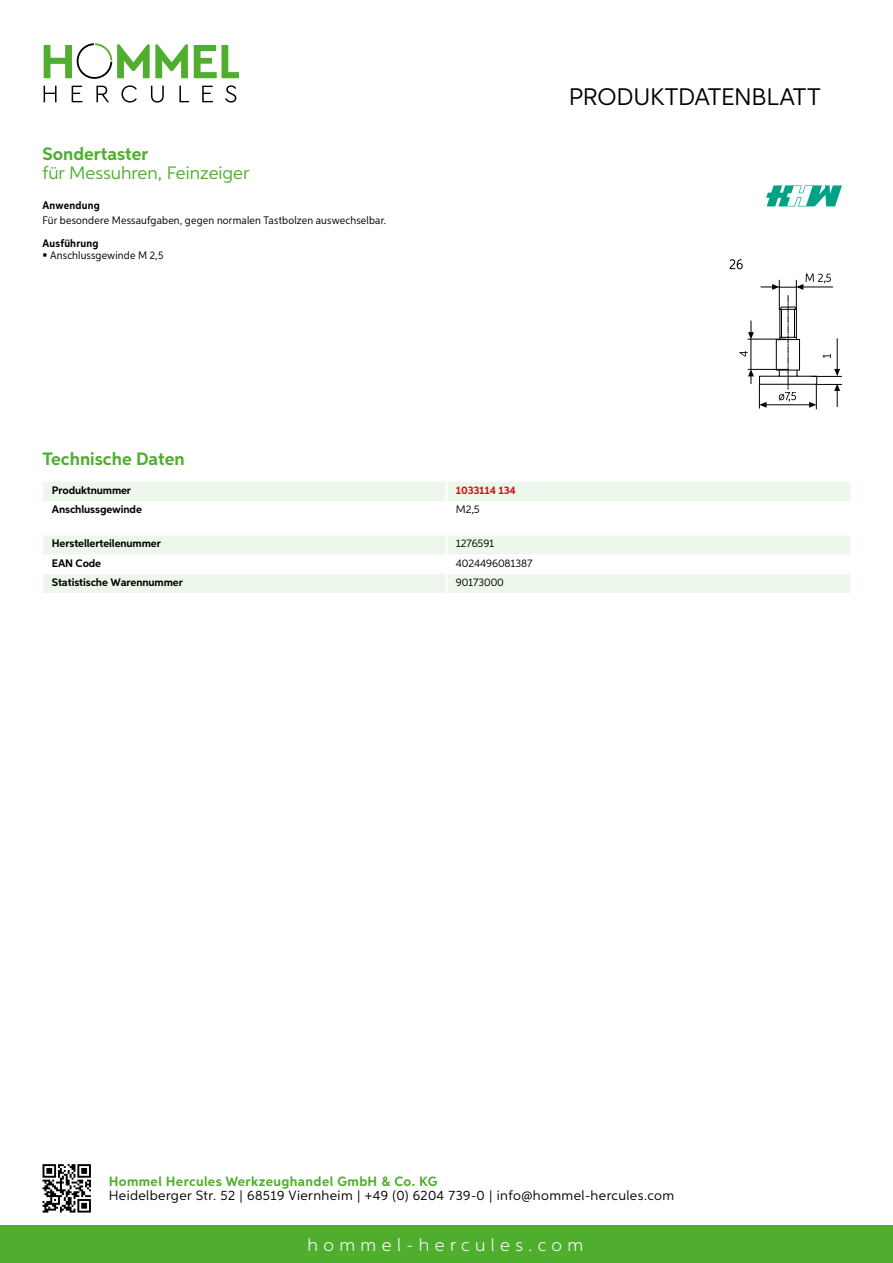
<style>
.page{position:relative;width:893px;height:1263px;background:#fff}
.page>*{position:absolute;margin:0;border:0;box-sizing:border-box;transform-origin:0 0}
.t1{font:24px "Aspira";letter-spacing:-.01em;color:#000}
.t2{font:700 18px "Aspira";color:#50ae2f}
.t3{font:18px "Aspira";color:#50ae2f}
.t4{font:300 18px "Aspira";letter-spacing:.3em;color:#fff}
.t5{font:13.5px "Aspira";letter-spacing:.03em;color:#000}
.t6{font:700 13.5px "Aspira";letter-spacing:.03em;color:#50ae2f}
.t7{font:10.95px "Aspira Nar";letter-spacing:.015em;color:#000}
.t8{font:700 10.95px "Aspira";letter-spacing:-.01em;color:#000}
.t9{font:10.95px "Aspira";letter-spacing:-.01em;color:#000}
.t10{font:700 10.95px "Aspira Nar";letter-spacing:.02em;color:#000}
.t11{font:700 10.95px "Aspira";letter-spacing:-.01em;color:#cd1013}
</style>
<div class="page">
<div style="left:0;top:1226px;width:893px;height:37px;background:#50ae2f"></div>
<svg style="left:43px;top:1164px;width:48px;height:48px"></svg>
<svg style="left:194px;top:45px;width:45px;height:33px"></svg>
<svg style="left:44px;top:43px;width:144px;height:36px"></svg>
<svg style="left:44px;top:86px;width:13px;height:16px"></svg>
<svg style="left:72px;top:86px;width:10px;height:16px"></svg>
<svg style="left:96px;top:86px;width:13px;height:16px"></svg>
<svg style="left:121px;top:85px;width:16px;height:18px"></svg>
<svg style="left:151px;top:86px;width:13px;height:17px"></svg>
<svg style="left:179px;top:86px;width:10px;height:16px"></svg>
<svg style="left:202px;top:86px;width:11px;height:16px"></svg>
<svg style="left:225px;top:85px;width:11px;height:18px"></svg>
<div style="left:43px;top:482px;width:807px;height:19px;background:#eef7eb"></div>
<svg style="left:43px;top:536px;width:807px;height:57px"></svg>
<hr style="left:445px;top:574px;width:3px;height:19px;background:#fff">
<svg style="left:729px;top:259px;width:113px;height:150px"></svg>
<svg style="left:766px;top:185px;width:76px;height:21px"></svg>
<h2 class="t2" style="left:43px;top:142px;width:107px">Sondertaster</h2>
<h2 class="t3" style="left:43px;top:162px;width:208px">für Messuhren, Feinzeiger</h2>
<p class="t10" style="left:43px;top:199px;width:59px">Anwendung</p>
<p class="t7" style="left:43px;top:214px;width:345px">Für besondere Messaufgaben, gegen normalen Tastbolzen auswechselbar.</p>
<p class="t10" style="left:43px;top:236px;width:58px">Ausführung</p>
<p class="t7" style="left:50px;top:249px;width:115px">Anschlussgewinde M 2,5</p>
<h1 class="t1" style="left:569px;top:82px;width:253px">Produktdatenblatt</h1>
<h2 class="t2" style="left:43px;top:448px;width:144px">Technische Daten</h2>
<p class="t8" style="left:52px;top:483px;width:81px">Produktnummer</p>
<p class="t11" style="left:456px;top:483px;width:62px">1033114 134</p>
<p class="t8" style="left:52px;top:502px;width:92px">Anschlussgewinde</p>
<p class="t9" style="left:456px;top:502px;width:25px">M2,5</p>
<p class="t8" style="left:52px;top:537px;width:111px">Herstellerteilenummer</p>
<p class="t9" style="left:456px;top:537px;width:40px">1276591</p>
<p class="t8" style="left:52px;top:556px;width:51px">EAN Code</p>
<p class="t9" style="left:456px;top:556px;width:78px">4024496081387</p>
<p class="t8" style="left:52px;top:575px;width:132px">Statistische Warennummer</p>
<p class="t9" style="left:456px;top:575px;width:50px">90173000</p>
<p class="t6" style="left:109px;top:1172px;width:330px">Hommel Hercules Werkzeughandel GmbH &amp; Co. KG</p>
<p class="t5" style="left:109px;top:1187px;width:567px">Heidelberger Str. 52 | 68519 Viernheim | +49 (0) 6204 739-0 | info@hommel-hercules.com</p>
<h2 class="t4" style="left:307px;top:1234px;width:277px">hommel-hercules.com</h2>
</div>
